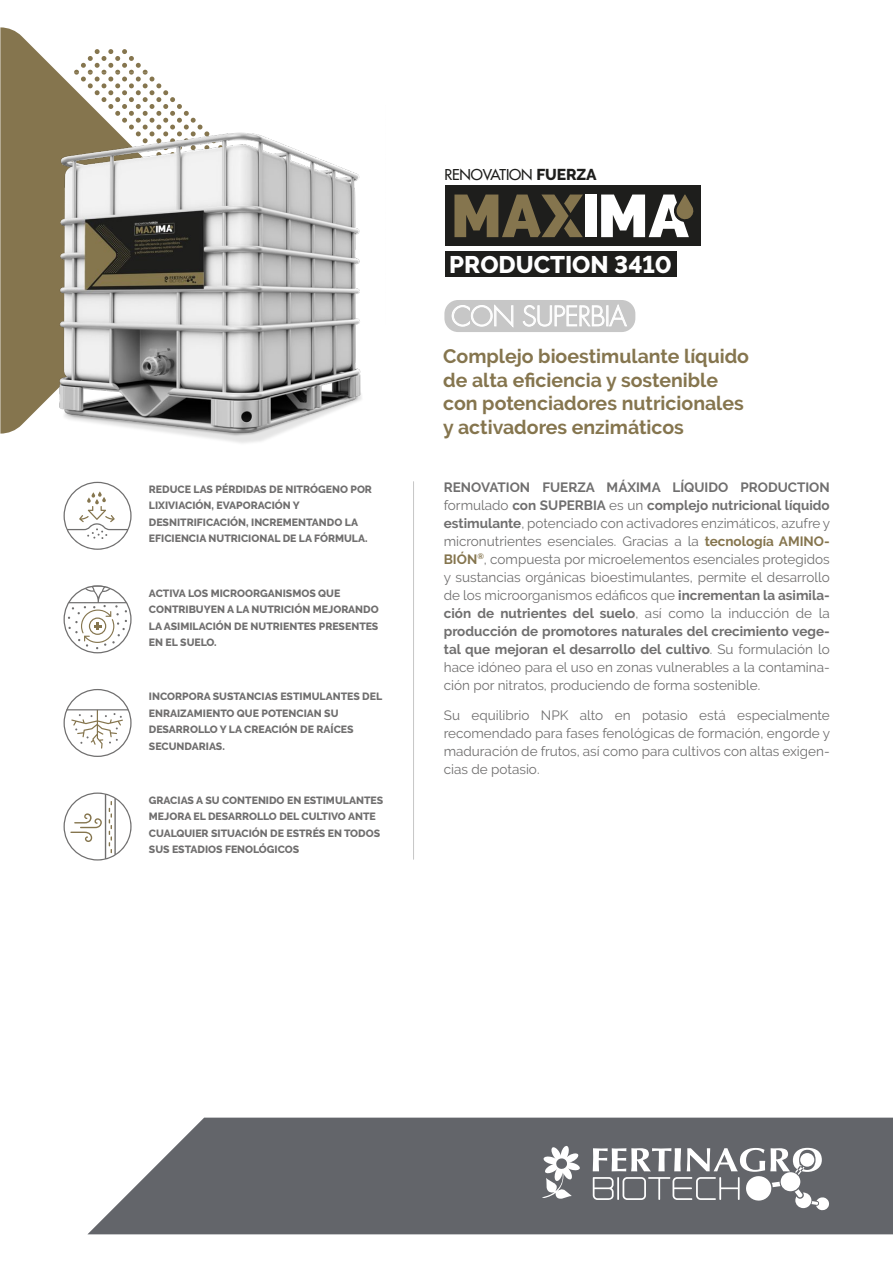
<style>
.page{position:relative;width:893px;height:1263px;background:#fff}
.page>*{position:absolute;margin:0;border:0;box-sizing:border-box;transform-origin:0 0}
.t1{font:800 24px "Raleway";color:#fff}
.t2{font:700 19.5px/23.4px "Raleway";color:#85754e}
.t3{font:14.55px "Futura LT";letter-spacing:-.01em;color:#1e1e1c}
.t4{font:13.5px/18px "Raleway";color:#706f6f;text-align:justify}
.t5{font:800 10.5px/16.5px "Raleway";color:#706f6f}
.s1{font-family:"Raleway";font-weight:800;font-size:15.75px}
.s2{font-weight:700}
.s3{font-weight:700;color:#85754e}
</style>
<div class="page">
<svg style="left:0;top:27px;width:74px;height:78px;fill:#85754e"></svg>
<svg style="left:74px;top:49px;width:108px;height:56px"></svg>
<svg style="left:88px;top:1117px;width:805px;height:117px;background:#717377"></svg>
<hr style="left:413px;top:482px;width:1px;height:377px;background:#c7c7c7">
<img style="left:0;top:105px;width:462px;height:338px">
<svg style="left:64px;top:792px;width:68px;height:68px"></svg>
<svg style="left:64px;top:482px;width:68px;height:68px"></svg>
<svg style="left:64px;top:689px;width:68px;height:68px"></svg>
<svg style="left:64px;top:585px;width:68px;height:68px"></svg>
<svg style="left:542px;top:1145px;width:38px;height:55px"></svg>
<svg style="left:593px;top:1148px;width:236px;height:63px"></svg>
<svg style="left:444px;top:300px;width:191px;height:32px"></svg>
<div style="left:445px;top:186px;width:255px;height:60px;background:#1e1e1c"></div>
<div style="left:585px;top:195px;width:12px;height:42px;background:#fff"></div>
<svg style="left:601px;top:194px;width:93px;height:43px"></svg>
<svg style="left:454px;top:195px;width:129px;height:42px"></svg>
<div style="left:445px;top:251px;width:231px;height:26px;background:#1e1e1c"></div>
<p class="t5" style="left:149px;top:481px;width:225px">REDUCE LAS PÉRDIDAS DE NITRÓGENO POR LIXIVIACIÓN, EVAPORACIÓN Y DESNITRIFICACIÓN, INCREMENTANDO LA EFICIENCIA NUTRICIONAL DE LA FÓRMULA.</p>
<p class="t5" style="left:149px;top:585px;width:231px">ACTIVA LOS MICROORGANISMOS QUE<br>CONTRIBUYEN A LA NUTRICIÓN MEJORANDO<br>LA ASIMILACIÓN DE NUTRIENTES PRESENTES<br>EN EL SUELO.</p>
<p class="t5" style="left:149px;top:688px;width:235px">INCORPORA SUSTANCIAS ESTIMULANTES DEL<br>ENRAIZAMIENTO QUE POTENCIAN SU<br>DESARROLLO Y LA CREACIÓN DE RAÍCES<br>SECUNDARIAS.</p>
<p class="t5" style="left:149px;top:792px;width:236px">GRACIAS A SU CONTENIDO EN ESTIMULANTES MEJORA EL DESARROLLO DEL CULTIVO ANTE CUALQUIER SITUACIÓN DE ESTRÉS EN TODOS SUS ESTADIOS FENOLÓGICOS</p>
<p class="t3" style="left:444px;top:165px;width:154px">RENOVATION <span class="s1">FUERZA</span></p>
<h1 class="t1" style="left:449px;top:250px;width:224px">PRODUCTION 3410</h1>
<h2 class="t2" style="left:443px;top:345px;width:307px">Complejo bioestimulante líquido de alta eficiencia y sostenible con potenciadores nutricionales y activadores enzimáticos</h2>
<p class="t4" style="left:444px;top:478px;width:388px"><span class="s2">RENOVATION FUERZA MÁXIMA LÍQUIDO PRODUCTION </span>formulado <span class="s2">con SUPERBIA</span> es un <span class="s2">complejo nutricional líquido estimulante</span>, potenciado con activadores enzimáticos, azufre y micronutrientes esenciales. Gracias a la <span class="s3">tecnología AMINO-BIÓN</span><sup>®</sup>, compuesta por microelementos esenciales protegidos y sustancias orgánicas bioestimulantes, permite el desarrollo de los microorganismos edáficos que <span class="s2">incrementan la asimila&shy;ción de nutrientes del suelo</span>, así como la inducción de la <span class="s2">producción de promotores naturales del crecimiento vege&shy;tal que mejoran el desarrollo del cultivo</span>. Su formulación lo hace idóneo para el uso en zonas vulnerables a la contamina&shy;ción por nitratos, produciendo de forma sostenible.</p>
<p class="t4" style="left:444px;top:706px;width:388px">Su equilibrio NPK alto en potasio está especialmente recomendado para fases fenológicas de formación, engorde y maduración de frutos, así como para cultivos con altas exigen&shy;cias de potasio.</p>
</div>
